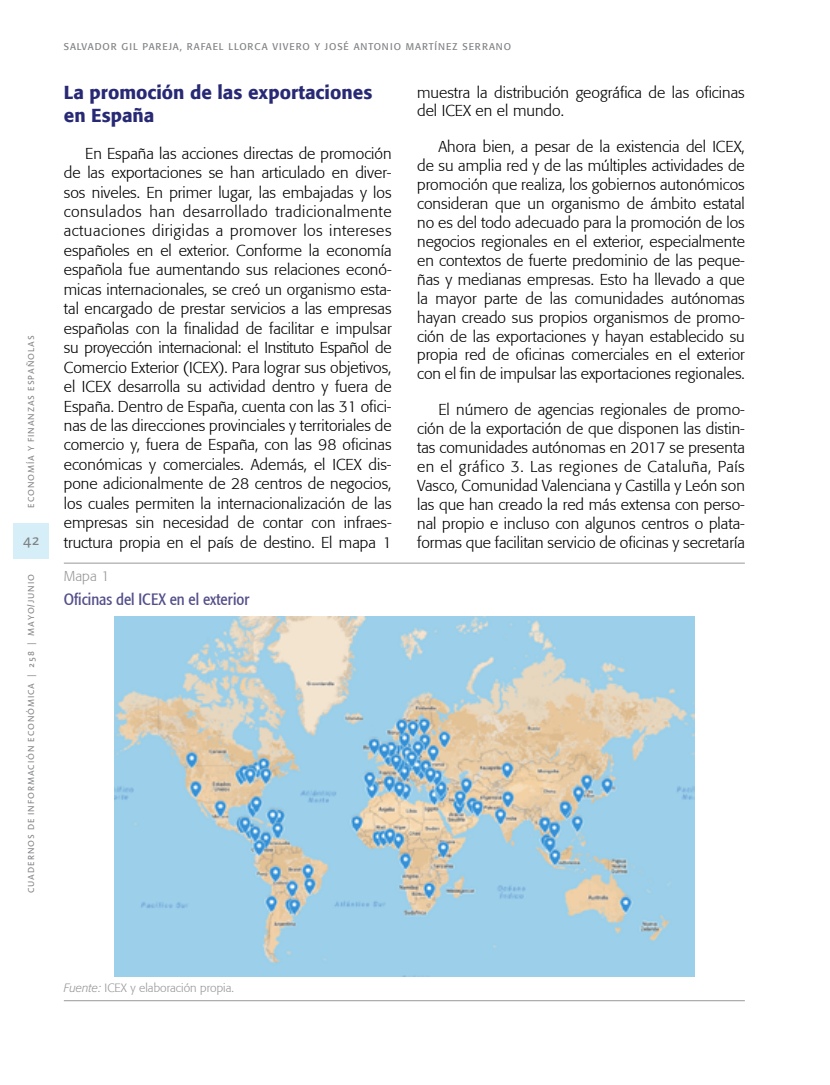
<style>
.page{position:relative;width:830px;height:1085px;background:#fff}
.page>*{position:absolute;margin:0;border:0;box-sizing:border-box;transform-origin:0 0}
.t1{font:500 18.75px/23.1px "Formata";color:#282974}
.t2{font:condensed 16.5px "Formata";color:#534f8a}
.t3{font:300 15.75px/19.5px "Formata";color:#000;text-align:justify}
.t4{font:15px "Linotype Aroma";color:#808285}
.t5{font:300 14.25px "Formata";color:#999898}
.t6{font:300 12px "Formata";color:#999898}
.t7{font:9.75px "Formata";letter-spacing:.1em;color:#808285}
.t8{font:9px "Linotype Aroma";letter-spacing:.1em;color:#808285}
.s1{font-style:italic}
</style>
<div class="page">
<div style="left:14px;top:523px;width:35px;height:35px;background:#d5eef8"></div>
<img style="left:114px;top:617px;width:580px;height:359px">
<hr style="left:64px;top:562px;width:680px;height:1px;background:#999898">
<hr style="left:64px;top:1000px;width:680px;height:1px;background:#999898">
<p class="t8" style="left:25px;top:508px;width:174px;rotate:-90deg">ECONOMÍA Y FINANZAS ESPAÑOLAS</p>
<p class="t4" style="left:23px;top:530px;width:18px">42</p>
<p class="t8" style="left:25px;top:892px;width:320px;rotate:-90deg">CUADERNOS DE INFORMACIÓN ECONÓMICA | 258 | MAYO/JUNIO</p>
<p class="t7" style="left:64px;top:40px;width:448px">SALVADOR GIL PAREJA, RAFAEL LLORCA VIVERO Y JOSÉ ANTONIO MARTÍNEZ SERRANO</p>
<p class="t1" style="left:64px;top:81px;width:310px">La promoción de las exportaciones en España</p>
<p class="t3" style="left:64px;top:143px;width:329px;text-indent:21px">En España las acciones directas de promoción de las exportaciones se han articulado en diver&shy;sos niveles. En primer lugar, las embajadas y los consulados han desarrollado tradicionalmente actuaciones dirigidas a promover los intereses españoles en el exterior. Conforme la economía española fue aumentando sus relaciones econó&shy;micas internacionales, se creó un organismo esta&shy;tal encargado de prestar servicios a las empresas españolas con la finalidad de facilitar e impulsar su proyección internacional: el Instituto Español de Comercio Exterior (ICEX). Para lograr sus objetivos, el ICEX desarrolla su actividad dentro y fuera de España. Dentro de España, cuenta con las 31 ofici&shy;nas de las direcciones provinciales y territoriales de comercio y, fuera de España, con las 98 oficinas económicas y comerciales. Además, el ICEX dis&shy;pone adicionalmente de 28 centros de negocios, los cuales permiten la internacionalización de las empresas sin necesidad de contar con infraes&shy;tructura propia en el país de destino. El mapa 1</p>
<p class="t5" style="left:64px;top:567px;width:47px">Mapa 1</p>
<p class="t2" style="left:64px;top:589px;width:187px">Oficinas del ICEX en el exterior</p>
<p class="t3" style="left:417px;top:83px;width:329px;line-height:18.9px">muestra la distribución geográfica de las oficinas del ICEX en el mundo.</p>
<p class="t3" style="left:417px;top:137px;width:329px;line-height:18.9px;text-indent:21px">Ahora bien, a pesar de la existencia del ICEX, de su amplia red y de las múltiples actividades de promoción que realiza, los gobiernos autonómicos consideran que un organismo de ámbito estatal no es del todo adecuado para la promoción de los negocios regionales en el exterior, especialmente en contextos de fuerte predominio de las peque&shy;ñas y medianas empresas. Esto ha llevado a que la mayor parte de las comunidades autónomas hayan creado sus propios organismos de promo&shy;ción de las exportaciones y hayan establecido su propia red de oficinas comerciales en el exterior con el fin de impulsar las exportaciones regionales.</p>
<p class="t3" style="left:417px;top:400px;width:329px;line-height:18.9px;text-indent:21px">El número de agencias regionales de promo&shy;ción de la exportación de que disponen las distin&shy;tas comunidades autónomas en 2017 se presenta en el gráfico 3. Las regiones de Cataluña, País Vasco, Comunidad Valenciana y Castilla y León son las que han creado la red más extensa con perso&shy;nal propio e incluso con algunos centros o plata&shy;formas que facilitan servicio de oficinas y secretaría</p>
<p class="t6" style="left:64px;top:980px;width:172px"><span class="s1">Fuente:</span> ICEX y elaboración propia.</p>
</div>
